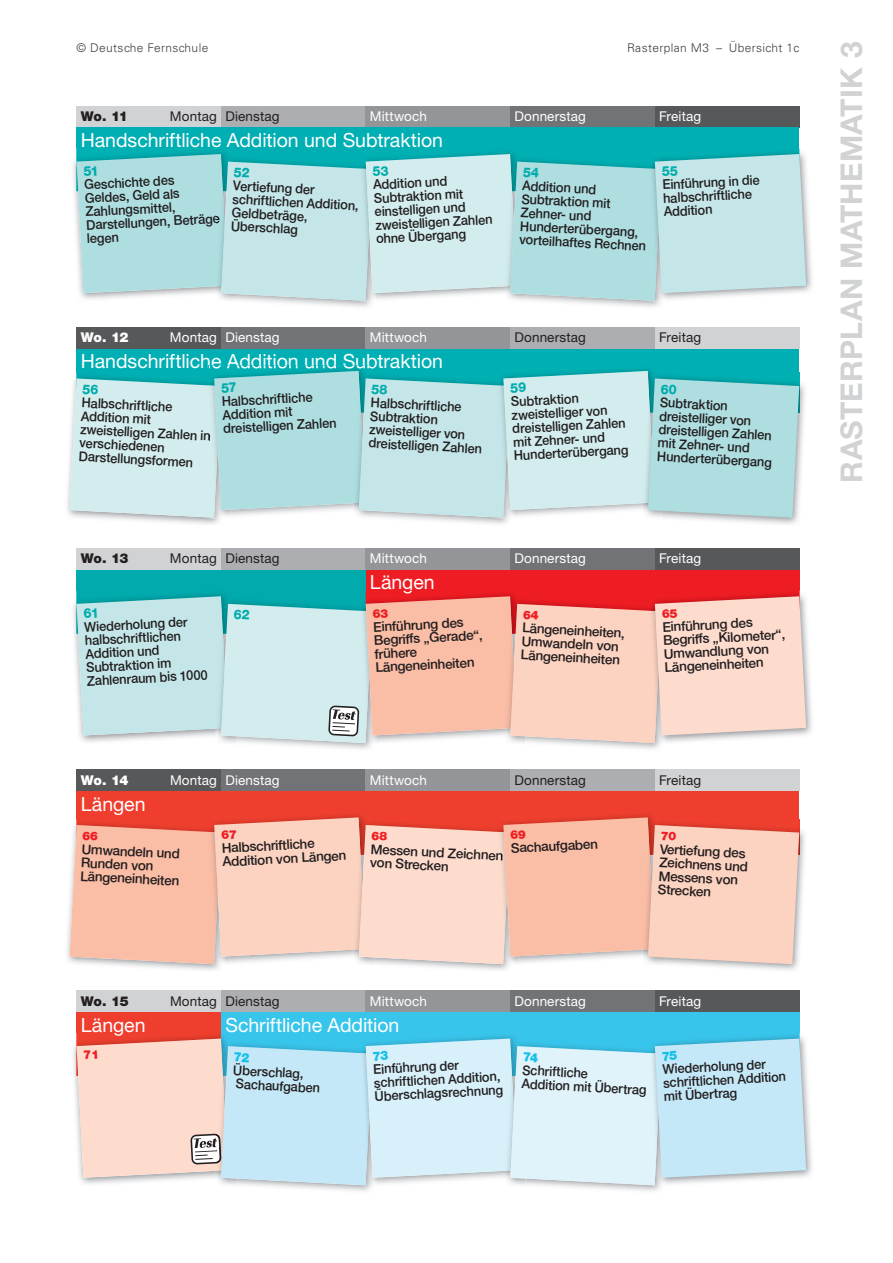
<style>
.page{position:relative;width:893px;height:1263px;background:#fff}
.page>*{position:absolute;margin:0;border:0;box-sizing:border-box;transform-origin:0 0}
.t1{font:700 30px "Helvetica Neue LT";letter-spacing:.005em;color:#d1d2d4}
.t2{font:19.5px "Helvetica Neue LT";letter-spacing:-.005em;color:#fff}
.t3{font:500 13.5px/13.5px "Helvetica Neue LT";color:#231f20;scale:.95 1}
.t4{font:500 13.5px/13.5px "Helvetica Neue LT";color:#231f20}
.t5{font:13.5px "Helvetica Neue LT";letter-spacing:.01em;color:#fff}
.t6{font:13.5px "Helvetica Neue LT";letter-spacing:.01em;color:#231f20}
.t7{font:900 13.5px "Helvetica Neue LT";letter-spacing:-.025em;color:#231f20}
.t8{font:900 13.5px "Helvetica Neue LT";letter-spacing:-.03em;color:#fff}
.t9{font:300 12px "Univers LT";letter-spacing:.03em;color:#3e3e3f}
</style>
<div class="page">
<div style="left:77px;top:106px;width:144px;height:22px;background:#d1d2d4"></div>
<div style="left:77px;top:327px;width:144px;height:22px;background:#57585a"></div>
<div style="left:77px;top:770px;width:144px;height:21px;background:#57585a"></div>
<div style="left:77px;top:549px;width:144px;height:21px;background:#d1d2d4"></div>
<div style="left:77px;top:991px;width:144px;height:21px;background:#d1d2d4"></div>
<div style="left:221px;top:106px;width:145px;height:22px;background:#adaeb2"></div>
<div style="left:221px;top:327px;width:145px;height:22px;background:#727376"></div>
<div style="left:221px;top:770px;width:145px;height:21px;background:#727376"></div>
<div style="left:221px;top:549px;width:145px;height:21px;background:#adaeb2"></div>
<div style="left:221px;top:991px;width:145px;height:21px;background:#adaeb2"></div>
<div style="left:366px;top:106px;width:144px;height:22px;background:#939598"></div>
<div style="left:366px;top:327px;width:144px;height:22px;background:#939598"></div>
<div style="left:366px;top:770px;width:144px;height:21px;background:#939598"></div>
<div style="left:366px;top:549px;width:144px;height:21px;background:#939598"></div>
<div style="left:366px;top:991px;width:144px;height:21px;background:#939598"></div>
<div style="left:510px;top:106px;width:145px;height:22px;background:#727376"></div>
<div style="left:510px;top:327px;width:145px;height:22px;background:#adaeb2"></div>
<div style="left:510px;top:770px;width:145px;height:21px;background:#adaeb2"></div>
<div style="left:510px;top:549px;width:145px;height:21px;background:#727376"></div>
<div style="left:510px;top:991px;width:145px;height:21px;background:#727376"></div>
<div style="left:655px;top:106px;width:144px;height:22px;background:#57585a"></div>
<div style="left:655px;top:327px;width:144px;height:22px;background:#d1d2d4"></div>
<div style="left:655px;top:770px;width:144px;height:21px;background:#d1d2d4"></div>
<div style="left:655px;top:549px;width:144px;height:21px;background:#57585a"></div>
<div style="left:655px;top:991px;width:144px;height:21px;background:#57585a"></div>
<div style="left:77px;top:1012px;width:144px;height:64px;background:#ef3e2e"></div>
<div style="left:221px;top:1012px;width:578px;height:64px;background:#38c5eb"></div>
<img style="left:73px;top:1033px;width:4px;height:91px">
<img style="left:360px;top:1185px;width:21px;height:1px">
<img style="left:806px;top:1057px;width:6px;height:120px">
<div style="left:77px;top:791px;width:722px;height:64px;background:#ef3e2e"></div>
<img style="left:67px;top:901px;width:153px;height:69px">
<img style="left:675px;top:819px;width:130px;height:151px">
<div style="left:77px;top:570px;width:289px;height:64px;background:#00aaad"></div>
<div style="left:366px;top:570px;width:433px;height:64px;background:#ee1d23"></div>
<img style="left:73px;top:591px;width:4px;height:91px">
<img style="left:360px;top:743px;width:20px;height:1px">
<img style="left:806px;top:615px;width:6px;height:120px">
<div style="left:77px;top:349px;width:722px;height:63px;background:#00afb3"></div>
<img style="left:67px;top:455px;width:153px;height:69px">
<img style="left:320px;top:369px;width:42px;height:2px">
<img style="left:209px;top:365px;width:165px;height:4px">
<div style="left:77px;top:128px;width:722px;height:63px;background:#00afb3"></div>
<img style="left:73px;top:148px;width:4px;height:91px">
<img style="left:616px;top:369px;width:34px;height:2px">
<img style="left:675px;top:373px;width:130px;height:151px">
<img style="left:799px;top:148px;width:13px;height:144px">
<svg style="left:77px;top:1033px;width:729px;height:152px;background:#cee3eb"></svg>
<svg style="left:70px;top:817px;width:729px;height:147px;background:#f7c3b1"></svg>
<svg style="left:77px;top:591px;width:729px;height:152px;background:#dfcec5"></svg>
<svg style="left:70px;top:371px;width:729px;height:147px;background:#b7e1e3"></svg>
<svg style="left:77px;top:154px;width:729px;height:147px;background:#b7e0e2"></svg>
<p class="t9" style="left:77px;top:41px;width:133px">© Deutsche Fernschule</p>
<p class="t9" style="left:627px;top:41px;width:174px">Rasterplan M3 – Übersicht 1c</p>
<h1 class="t1" style="left:833px;top:483px;width:443px;rotate:-90deg">RASTERPLAN MATHEMATIK 3</h1>
<p class="t7" style="left:81px;top:108px;width:49px">Wo. 11</p>
<p class="t6" style="left:170px;top:108px;width:48px">Montag</p>
<p class="t6" style="left:225px;top:108px;width:56px">Dienstag</p>
<p class="t5" style="left:370px;top:108px;width:59px">Mittwoch</p>
<p class="t5" style="left:514px;top:108px;width:73px">Donnerstag</p>
<p class="t5" style="left:659px;top:108px;width:44px">Freitag</p>
<h2 class="t2" style="left:81px;top:129px;width:364px">Handschriftliche Addition und Subtraktion</h2>
<p class="t3" style="left:84px;top:178px;width:142px;rotate:-3deg">Geschichte des<br>Geldes, Geld als<br>Zahlungsmittel,<br>Darstellungen, Beträge legen</p>
<p class="t3" style="left:234px;top:178px;width:135px;rotate:3deg">Vertiefung der schriftlichen Addition,<br>Geldbeträge,<br>Überschlag</p>
<p class="t3" style="left:373px;top:178px;width:125px;rotate:-3deg">Addition und<br>Subtraktion mit einstelligen und zweistelligen Zahlen ohne Übergang</p>
<p class="t3" style="left:523px;top:178px;width:135px;rotate:3deg">Addition und<br>Subtraktion mit<br>Zehner- und<br>Hunderterübergang, vorteilhaftes Rechnen</p>
<p class="t3" style="left:662px;top:178px;width:104px;rotate:-3deg">Einführung in die halbschriftliche<br>Addition</p>
<p class="t8" style="left:81px;top:329px;width:49px">Wo. 12</p>
<p class="t5" style="left:170px;top:329px;width:48px">Montag</p>
<p class="t5" style="left:225px;top:329px;width:56px">Dienstag</p>
<p class="t5" style="left:370px;top:329px;width:59px">Mittwoch</p>
<p class="t6" style="left:514px;top:329px;width:73px">Donnerstag</p>
<p class="t6" style="left:659px;top:329px;width:44px">Freitag</p>
<h2 class="t2" style="left:81px;top:350px;width:364px">Handschriftliche Addition und Subtraktion</h2>
<p class="t3" style="left:82px;top:395px;width:139px;rotate:3deg">Halbschriftliche<br>Addition mit zweistelligen Zahlen in verschiedenen<br>Darstellungsformen</p>
<p class="t3" style="left:221px;top:395px;width:121px;rotate:-3deg">Halbschriftliche<br>Addition mit dreistelligen Zahlen</p>
<p class="t3" style="left:371px;top:395px;width:121px;rotate:3deg">Halbschriftliche<br>Subtraktion zweistelliger von dreistelligen Zahlen</p>
<p class="t3" style="left:511px;top:395px;width:122px;rotate:-3deg">Subtraktion zweistelliger von dreistelligen Zahlen mit Zehner- und<br>Hunderterübergang</p>
<p class="t3" style="left:660px;top:395px;width:122px;rotate:3deg">Subtraktion dreistelliger von dreistelligen Zahlen mit Zehner- und<br>Hunderterübergang</p>
<p class="t7" style="left:81px;top:551px;width:49px">Wo. 13</p>
<p class="t6" style="left:170px;top:551px;width:48px">Montag</p>
<p class="t6" style="left:225px;top:551px;width:56px">Dienstag</p>
<p class="t5" style="left:370px;top:551px;width:59px">Mittwoch</p>
<h2 class="t2" style="left:370px;top:571px;width:66px">Längen</h2>
<p class="t5" style="left:514px;top:551px;width:73px">Donnerstag</p>
<p class="t5" style="left:659px;top:551px;width:44px">Freitag</p>
<p class="t3" style="left:84px;top:620px;width:129px;rotate:-3deg">Wiederholung der halbschriftlichen<br>Addition und<br>Subtraktion im<br>Zahlenraum bis 1000</p>
<p class="t4" style="left:373px;top:620px;width:110px;rotate:-3deg">Einführung des<br>Begriffs „Gerade“, frühere<br>Längeneinheiten</p>
<p class="t4" style="left:523px;top:621px;width:104px;rotate:3deg">Längeneinheiten,<br>Umwandeln von<br>Längeneinheiten</p>
<p class="t4" style="left:662px;top:620px;width:124px;rotate:-3deg">Einführung des<br>Begriffs „Kilometer“,<br>Umwandlung von<br>Längeneinheiten</p>
<p class="t8" style="left:81px;top:772px;width:49px">Wo. 14</p>
<p class="t5" style="left:170px;top:772px;width:48px">Montag</p>
<p class="t5" style="left:225px;top:772px;width:56px">Dienstag</p>
<p class="t5" style="left:370px;top:772px;width:59px">Mittwoch</p>
<p class="t6" style="left:514px;top:772px;width:73px">Donnerstag</p>
<p class="t6" style="left:659px;top:772px;width:44px">Freitag</p>
<h2 class="t2" style="left:81px;top:792px;width:66px">Längen</h2>
<p class="t4" style="left:82px;top:842px;width:101px;rotate:3deg">Umwandeln und<br>Runden von<br>Längeneinheiten</p>
<p class="t4" style="left:221px;top:841px;width:125px;rotate:-3deg">Halbschriftliche<br>Addition von Längen</p>
<p class="t4" style="left:371px;top:842px;width:134px;rotate:3deg">Messen und Zeichnen von Strecken</p>
<p class="t4" style="left:511px;top:841px;width:89px;rotate:-3deg">Sachaufgaben</p>
<p class="t4" style="left:660px;top:842px;width:90px;rotate:3deg">Vertiefung des<br>Zeichnens und<br>Messens von<br>Strecken</p>
<p class="t7" style="left:81px;top:993px;width:49px">Wo. 15</p>
<p class="t6" style="left:170px;top:993px;width:48px">Montag</p>
<p class="t6" style="left:225px;top:993px;width:56px">Dienstag</p>
<p class="t5" style="left:370px;top:993px;width:59px">Mittwoch</p>
<p class="t5" style="left:514px;top:993px;width:73px">Donnerstag</p>
<p class="t5" style="left:659px;top:993px;width:44px">Freitag</p>
<h2 class="t2" style="left:81px;top:1013px;width:66px">Längen</h2>
<h2 class="t2" style="left:225px;top:1013px;width:176px">Schriftliche Addition</h2>
<p class="t3" style="left:234px;top:1063px;width:94px;rotate:3deg">Überschlag,<br>Sachaufgaben</p>
<p class="t3" style="left:373px;top:1062px;width:137px;rotate:-3deg">Einführung der schriftlichen Addition,<br>Überschlagsrechnung</p>
<p class="t3" style="left:523px;top:1063px;width:133px;rotate:3deg">Schriftliche<br>Addition mit Übertrag</p>
<p class="t3" style="left:662px;top:1062px;width:131px;rotate:-3deg">Wiederholung der schriftlichen Addition mit Übertrag</p>
</div>
